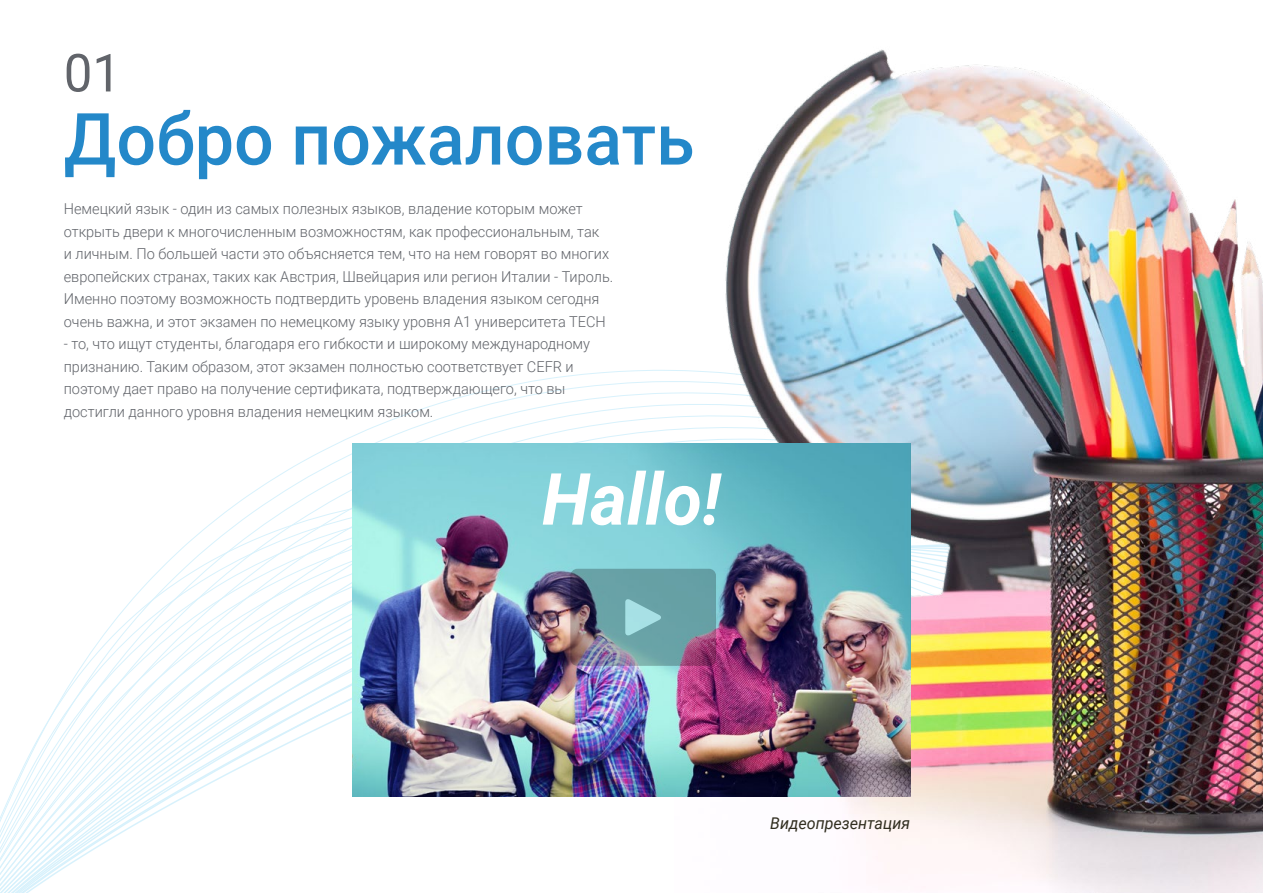
<style>
.page{position:relative;width:1263px;height:893px;background:#fff}
.page>*{position:absolute;margin:0;border:0;box-sizing:border-box;transform-origin:0 0}
.t1{font:500 72px "Roboto";color:#2488c9}
.t2{font:italic 700 72px "Roboto";color:#fff}
.t3{font:52.5px "Roboto";color:#61646a}
.t4{font:italic 16.5px "Roboto";color:#312e20}
.t5{font:300 15px/22.5px "Roboto";color:#61646a}
</style>
<div class="page">
<svg style="left:0;top:370px;width:674px;height:523px"></svg>
<img style="left:674px;top:49px;width:589px;height:844px">
<img style="left:353px;top:443px;width:557px;height:354px">
<img style="left:570px;top:569px;width:146px;height:97px">
<h2 class="t3" style="left:64px;top:36px;width:59px">01</h2>
<h1 class="t1" style="left:64px;top:89px;width:632px">Добро пожаловать</h1>
<p class="t5" style="left:64px;top:197px;width:551px">Немецкий язык - один из самых полезных языков, владение которым может открыть двери к многочисленным возможностям, как профессиональным, так<br>и личным. По большей части это объясняется тем, что на нем говорят во многих европейских странах, таких как Австрия, Швейцария или регион Италии - Тироль.<br>Именно поэтому возможность подтвердить уровень владения языком сегодня очень важна, и этот экзамен по немецкому языку уровня А1 университета TECH</p>
<p class="t5" style="left:64px;top:332px;width:528px">- то, что ищут студенты, благодаря его гибкости и широкому международному признанию. Таким образом, этот экзамен полностью соответствует CEFR и поэтому дает право на получение сертификата, подтверждающего, что вы достигли данного уровня владения немецким языком.</p>
<h1 class="t2" style="left:542px;top:449px;width:180px">Hallo!</h1>
<p class="t4" style="left:770px;top:811px;width:141px">Видеопрезентация</p>
</div>
